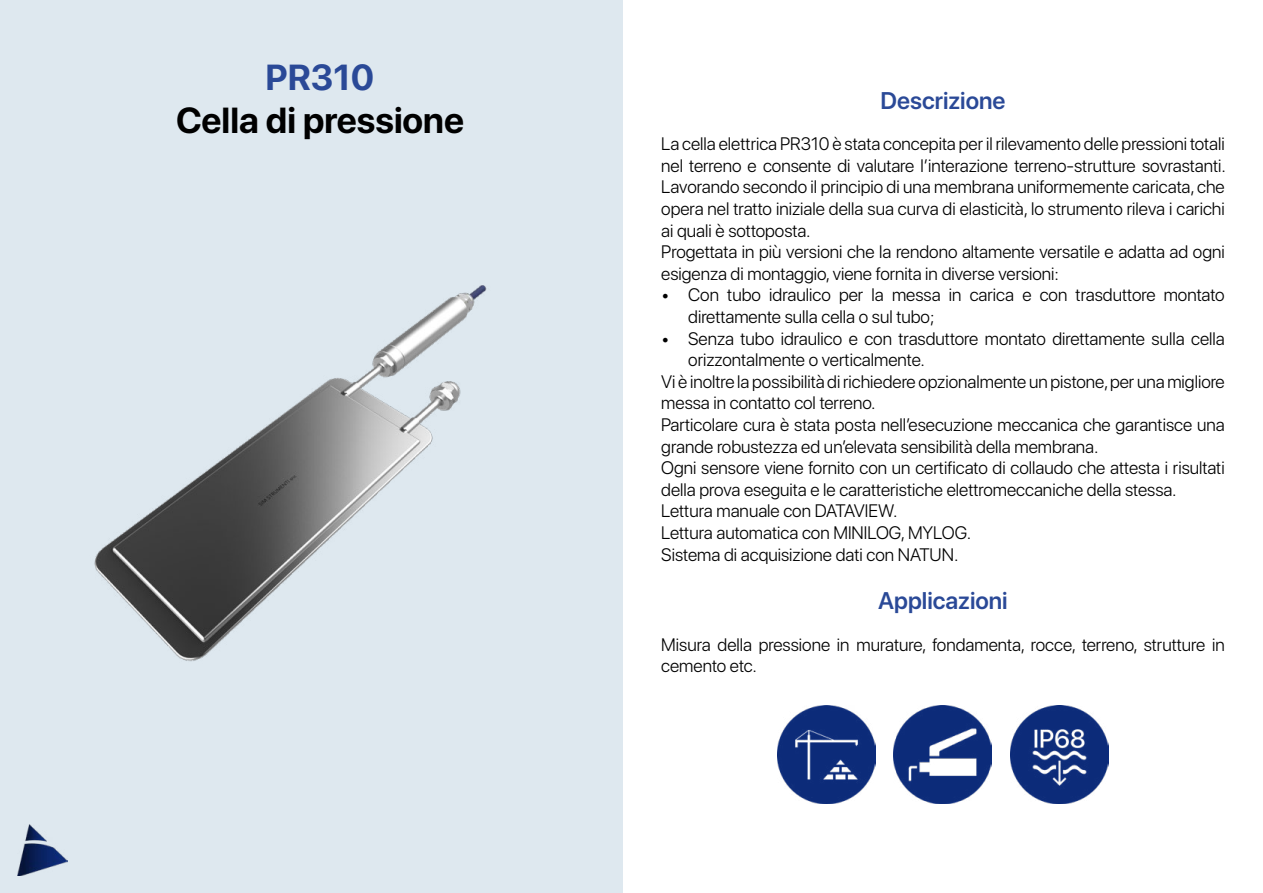
<style>
.page{position:relative;width:1263px;height:893px;background:#fff}
.page>*{position:absolute;margin:0;border:0;box-sizing:border-box;transform-origin:0 0}
.t1{font:700 36px "SF Pro Display";color:#000}
.t2{font:700 36px "SF Pro Display";color:#2a4997}
.t3{font:600 24px "SF Pro Display";color:#2a4997}
.t4{font:300 18px/21.6px "SF Pro Display";color:#000}
</style>
<div class="page">
<div style="left:0;top:0;width:623px;height:893px;background:#dee8ef"></div>
<img style="left:894px;top:705px;width:98px;height:98px">
<img style="left:777px;top:705px;width:99px;height:98px">
<img style="left:1010px;top:705px;width:98px;height:98px">
<img style="left:17px;top:824px;width:51px;height:52px">
<img style="left:94px;top:285px;width:393px;height:376px">
<h1 class="t2" style="left:266px;top:56px;width:110px">PR310</h1>
<h1 class="t1" style="left:176px;top:99px;width:289px">Cella di pressione</h1>
<h2 class="t3" style="left:880px;top:83px;width:126px">Descrizione</h2>
<p class="t4" style="left:661px;top:133px;width:566px">La cella elettrica PR310 è stata concepita per il rilevamento delle pressioni totali nel terreno e consente di valutare l’interazione terreno-strutture sovrastanti.<br>Lavorando secondo il principio di una membrana uniformemente caricata, che opera nel tratto iniziale della sua curva di elasticità, lo strumento rileva i carichi ai quali è sottoposta.<br>Progettata in più versioni che la rendono altamente versatile e adatta ad ogni esigenza di montaggio, viene fornita in diverse versioni:</p>
<p class="t4" style="left:688px;top:285px;width:538px;text-indent:-27px">• Con tubo idraulico per la messa in carica e con trasduttore montato direttamente sulla cella o sul tubo;</p>
<p class="t4" style="left:661px;top:328px;width:565px">• Senza tubo idraulico e con trasduttore montato direttamente sulla cella</p>
<p class="t4" style="left:688px;top:349px;width:238px">orizzontalmente o verticalmente.</p>
<p class="t4" style="left:661px;top:371px;width:565px">Vi è inoltre la possibilità di richiedere opzionalmente un pistone, per una migliore</p>
<p class="t4" style="left:661px;top:393px;width:216px">messa in contatto col terreno.</p>
<p class="t4" style="left:661px;top:414px;width:565px">Particolare cura è stata posta nell’esecuzione meccanica che garantisce una</p>
<p class="t4" style="left:661px;top:436px;width:439px">grande robustezza ed un’elevata sensibilità della membrana.</p>
<p class="t4" style="left:661px;top:457px;width:565px">Ogni sensore viene fornito con un certificato di collaudo che attesta i risultati</p>
<p class="t4" style="left:661px;top:479px;width:517px">della prova eseguita e le caratteristiche elettromeccaniche della stessa.</p>
<p class="t4" style="left:661px;top:501px;width:238px">Lettura manuale con DATAVIEW.</p>
<p class="t4" style="left:661px;top:522px;width:312px">Lettura automatica con MINILOG, MYLOG.</p>
<p class="t4" style="left:661px;top:544px;width:299px">Sistema di acquisizione dati con NATUN.</p>
<h2 class="t3" style="left:878px;top:584px;width:131px">Applicazioni</h2>
<p class="t4" style="left:661px;top:634px;width:565px">Misura della pressione in murature, fondamenta, rocce, terreno, strutture in cemento etc.</p>
</div>
